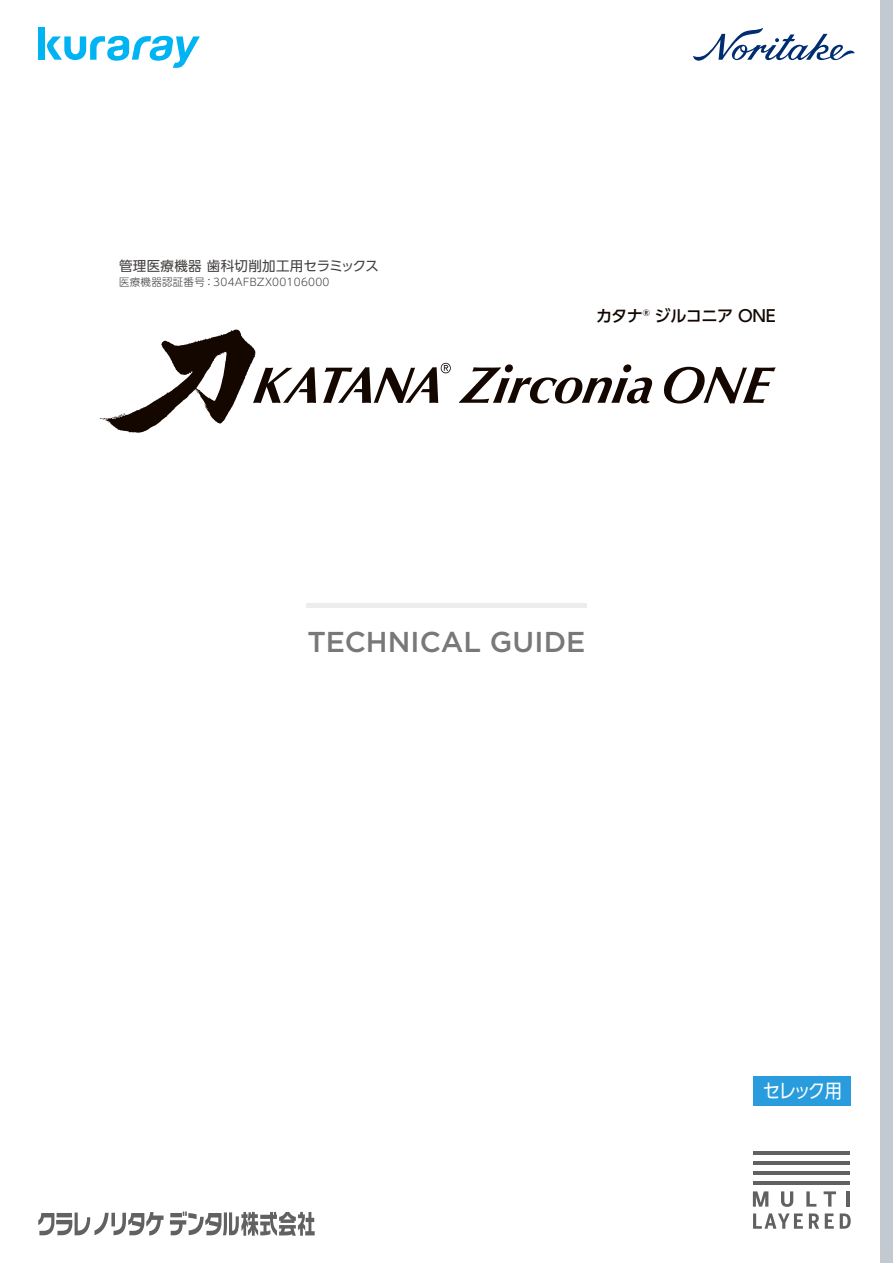
<style>
.page{position:relative;width:893px;height:1263px;background:#fff}
.page>*{position:absolute;margin:0;border:0;box-sizing:border-box;transform-origin:0 0}
.t1{font:500 28.65px "Gotham";color:#787878}
.t2{font:19.2px "UD Shin Go Pro";letter-spacing:-.105em;color:#fff;scale:.9 1}
.t3{font:500 16.2px "UD Shin Go Pro";letter-spacing:-.035em;color:#140700}
.t4{font:13.5px "UD Shin Go Pro";letter-spacing:.025em;color:#423f3e}
.t5{font:300 10.5px "UD Shin Go Pro";letter-spacing:.025em;color:#423f3e}
</style>
<div class="page">
<div style="left:880px;top:0;width:13px;height:1263px;background:#c3c9d0"></div>
<div style="left:38px;top:28px;width:7px;height:32px;background:#00b4f3"></div>
<svg style="left:47px;top:36px;width:153px;height:32px"></svg>
<hr style="left:306px;top:604px;width:281px;height:4px;background:#ededed">
<hr style="left:753px;top:1151px;width:97px;height:4px;background:#616161">
<hr style="left:753px;top:1161px;width:97px;height:4px;background:#616161">
<hr style="left:753px;top:1171px;width:97px;height:4px;background:#616161">
<hr style="left:753px;top:1181px;width:97px;height:4px;background:#616161">
<svg style="left:753px;top:1191px;width:15px;height:15px"></svg>
<svg style="left:781px;top:1191px;width:12px;height:16px"></svg>
<svg style="left:806px;top:1191px;width:10px;height:15px"></svg>
<svg style="left:824px;top:1191px;width:12px;height:15px"></svg>
<hr style="left:846px;top:1191px;width:4px;height:15px;background:#616161">
<svg style="left:753px;top:1213px;width:50px;height:16px"></svg>
<svg style="left:809px;top:1213px;width:10px;height:16px"></svg>
<svg style="left:825px;top:1213px;width:9px;height:16px"></svg>
<svg style="left:840px;top:1213px;width:11px;height:16px"></svg>
<div style="left:753px;top:1076px;width:97px;height:30px;background:#289cdc"></div>
<svg style="left:38px;top:1211px;width:277px;height:25px"></svg>
<svg style="left:693px;top:28px;width:162px;height:33px"></svg>
<svg style="left:100px;top:329px;width:216px;height:104px"></svg>
<svg style="left:459px;top:364px;width:193px;height:40px"></svg>
<svg style="left:664px;top:367px;width:112px;height:37px"></svg>
<svg style="left:323px;top:363px;width:128px;height:40px"></svg>
<p class="t4" style="left:119px;top:255px;width:261px">管理医療機器 歯科切削加工用セラミックス</p>
<p class="t5" style="left:119px;top:274px;width:212px">医療機器認証番号：304AFBZX00106000</p>
<h3 class="t3" style="left:596px;top:303px;width:181px">カタナ<sup>®</sup> ジルコニア ONE</h3>
<h1 class="t1" style="left:307px;top:623px;width:279px">TECHNICAL GUIDE</h1>
<h2 class="t2" style="left:763px;top:1075px;width:90px">セレック用</h2>
</div>
